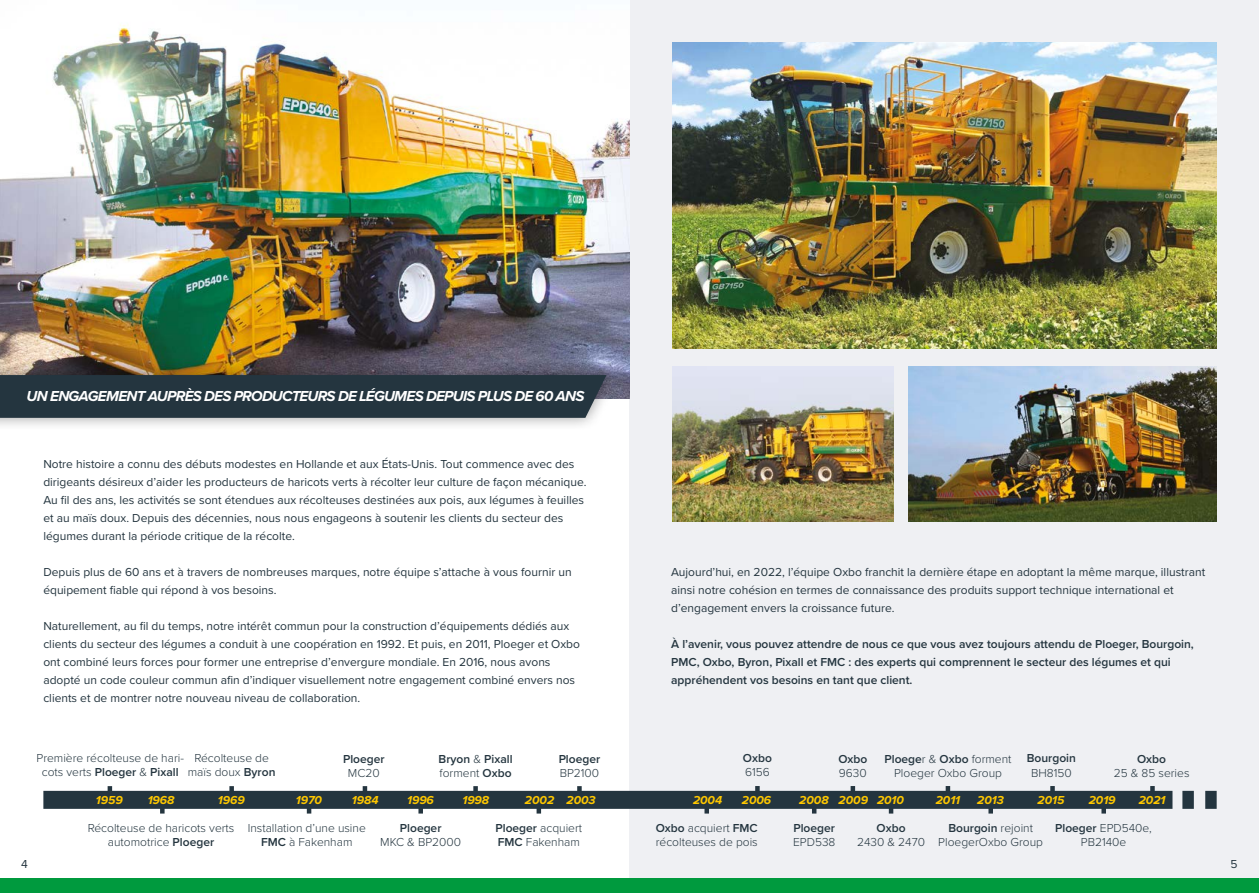
<style>
.page{position:relative;width:1259px;height:893px;background:#fff}
.page>*{position:absolute;margin:0;border:0;box-sizing:border-box;transform-origin:0 0}
.t1{font:italic 700 15px "Proxima Nova";letter-spacing:-.05em;color:#fff}
.t2{font:12px/18px "Proxima Nova";color:#24353f}
.t3{font:300 12px/14.4px "Proxima Nova";color:#24353f;text-align:center}
.t4{font:600 12px/18px "Proxima Nova";color:#24353f}
.t5{font:italic 700 12px "Proxima Nova";color:#fec700}
.s1{font-weight:600}
.s2{font-weight:300}
</style>
<div class="page">
<div style="left:629px;top:0;width:630px;height:889px;background:#eff0f3"></div>
<div style="left:0;top:879px;width:1259px;height:14px;background:#009a3e"></div>
<img style="left:0;top:24px;width:629px;height:374px">
<div style="left:43px;top:791px;width:1129px;height:18px;background:#24353f"></div>
<img style="left:672px;top:43px;width:544px;height:306px">
<img style="left:908px;top:367px;width:308px;height:154px">
<img style="left:672px;top:367px;width:221px;height:154px">
<div style="left:0;top:361px;width:619px;height:71px;background:#000;opacity:.4"></div>
<div style="left:0;top:375px;width:606px;height:43px;background:#24353f"></div>
<svg style="left:1182px;top:791px;width:34px;height:18px"></svg>
<hr style="left:108px;top:786px;width:4px;height:14px;background:#24353f">
<div style="left:229px;top:786px;width:5px;height:14px;background:#24353f"></div>
<hr style="left:307px;top:799px;width:4px;height:14px;background:#24353f">
<hr style="left:363px;top:786px;width:4px;height:14px;background:#24353f">
<div style="left:418px;top:799px;width:5px;height:14px;background:#24353f"></div>
<div style="left:536px;top:799px;width:5px;height:14px;background:#24353f"></div>
<div style="left:473px;top:786px;width:5px;height:14px;background:#24353f"></div>
<div style="left:577px;top:786px;width:5px;height:14px;background:#24353f"></div>
<div style="left:704px;top:799px;width:5px;height:14px;background:#24353f"></div>
<hr style="left:812px;top:799px;width:4px;height:14px;background:#24353f">
<hr style="left:889px;top:799px;width:4px;height:14px;background:#24353f">
<hr style="left:755px;top:786px;width:4px;height:14px;background:#24353f">
<div style="left:850px;top:786px;width:5px;height:14px;background:#24353f"></div>
<div style="left:945px;top:786px;width:5px;height:14px;background:#24353f"></div>
<hr style="left:1150px;top:786px;width:4px;height:14px;background:#24353f">
<div style="left:988px;top:799px;width:5px;height:14px;background:#24353f"></div>
<div style="left:1101px;top:799px;width:5px;height:14px;background:#24353f"></div>
<div style="left:160px;top:799px;width:5px;height:14px;background:#24353f"></div>
<hr style="left:1050px;top:786px;width:4px;height:14px;background:#24353f">
<p class="t1" style="left:27px;top:385px;width:559px">UN ENGAGEMENT AUPRÈS DES PRODUCTEURS DE LÉGUMES DEPUIS PLUS DE 60 ANS</p>
<p class="t2" style="left:43px;top:454px;width:544px">Notre histoire a connu des débuts modestes en Hollande et aux États-Unis. Tout commence avec des dirigeants désireux d’aider les producteurs de haricots verts à récolter leur culture de façon mécanique.<br>Au fil des ans, les activités se sont étendues aux récolteuses destinées aux pois, aux légumes à feuilles et au maïs doux. Depuis des décennies, nous nous engageons à soutenir les clients du secteur des légumes durant la période critique de la récolte.</p>
<p class="t2" style="left:43px;top:562px;width:530px">Depuis plus de 60 ans et à travers de nombreuses marques, notre équipe s’attache à vous fournir un équipement fiable qui répond à vos besoins.</p>
<p class="t2" style="left:43px;top:616px;width:538px">Naturellement, au fil du temps, notre intérêt commun pour la construction d’équipements dédiés aux clients du secteur des légumes a conduit à une coopération en 1992. Et puis, en 2011, Ploeger et Oxbo ont combiné leurs forces pour former une entreprise d’envergure mondiale. En 2016, nous avons adopté un code couleur commun afin d’indiquer visuellement notre engagement combiné envers nos clients et de montrer notre nouveau niveau de collaboration.</p>
<p class="t2" style="left:671px;top:562px;width:535px">Aujourd’hui, en 2022, l’équipe Oxbo franchit la dernière étape en adoptant la même marque, illustrant ainsi notre cohésion en termes de connaissance des produits support technique international et d’engagement envers la croissance future.</p>
<p class="t4" style="left:671px;top:635px;width:524px">À l’avenir, vous pouvez attendre de nous ce que vous avez toujours attendu de Ploeger, Bourgoin,<br>PMC, Oxbo, Byron, Pixall et FMC : des experts qui comprennent le secteur des légumes et qui appréhendent vos besoins en tant que client.</p>
<p class="t3" style="left:36px;top:750px;width:149px">Première récolteuse de hari&shy;cots verts <span class="s1">Ploeger</span> &amp; <span class="s1">Pixall</span></p>
<p class="t3" style="left:188px;top:750px;width:89px">Récolteuse de maïs doux <span class="s1">Byron</span></p>
<p class="t4" style="left:343px;top:749px;width:43px">Ploeger</p>
<p class="t3" style="left:348px;top:765px;width:33px">MC20</p>
<p class="t4" style="left:438px;top:751px;width:75px;line-height:14.4px">Bryon <span class="s2">&amp;</span> Pixall <span class="s2">forment</span> Oxbo</p>
<p class="t4" style="left:558px;top:749px;width:43px">Ploeger</p>
<p class="t3" style="left:560px;top:765px;width:41px">BP2100</p>
<p class="t4" style="left:743px;top:749px;width:30px">Oxbo</p>
<p class="t3" style="left:745px;top:764px;width:26px">6156</p>
<p class="t4" style="left:838px;top:749px;width:30px">Oxbo</p>
<p class="t3" style="left:839px;top:765px;width:29px">9630</p>
<p class="t3" style="left:884px;top:751px;width:129px"><span class="s1">Ploege</span>r &amp; <span class="s1">Oxbo</span> forment<br>Ploeger Oxbo Group</p>
<p class="t4" style="left:1026px;top:749px;width:51px">Bourgoin</p>
<p class="t3" style="left:1031px;top:765px;width:42px">BH8150</p>
<p class="t4" style="left:1137px;top:749px;width:30px">Oxbo</p>
<p class="t3" style="left:1113px;top:765px;width:77px">25 &amp; 85 series</p>
<p class="t2" style="left:21px;top:855px;width:8px">4</p>
<p class="t5" style="left:96px;top:791px;width:28px">1959</p>
<p class="t5" style="left:148px;top:791px;width:28px">1968</p>
<p class="t5" style="left:218px;top:791px;width:28px">1969</p>
<p class="t5" style="left:296px;top:791px;width:28px">1970</p>
<p class="t5" style="left:352px;top:791px;width:28px">1984</p>
<p class="t5" style="left:407px;top:791px;width:28px">1996</p>
<p class="t5" style="left:462px;top:791px;width:28px">1998</p>
<p class="t5" style="left:525px;top:791px;width:72px">2002 2003</p>
<p class="t5" style="left:693px;top:791px;width:31px">2004</p>
<p class="t5" style="left:742px;top:791px;width:31px">2006</p>
<p class="t5" style="left:799px;top:791px;width:106px">2008 2009 2010</p>
<p class="t5" style="left:935px;top:791px;width:26px">2011</p>
<p class="t5" style="left:1088px;top:791px;width:28px">2019</p>
<p class="t5" style="left:1138px;top:791px;width:28px">2021</p>
<p class="t3" style="left:938px;top:820px;width:106px"><span class="s1">Bourgoin</span> rejoint<br>PloegerOxbo Group</p>
<p class="t5" style="left:977px;top:791px;width:28px">2013</p>
<p class="t5" style="left:1037px;top:791px;width:28px">2015</p>
<p class="t3" style="left:88px;top:820px;width:148px">Récolteuse de haricots verts automotrice <span class="s1">Ploeger</span></p>
<p class="t4" style="left:876px;top:818px;width:30px">Oxbo</p>
<p class="t3" style="left:857px;top:834px;width:69px">2430 &amp; 2470</p>
<p class="t4" style="left:400px;top:818px;width:43px">Ploeger</p>
<p class="t3" style="left:380px;top:834px;width:82px">MKC &amp; BP2000</p>
<p class="t3" style="left:495px;top:820px;width:88px;text-align:left"><span class="s1">Ploeger</span> acquiert<br><span class="s1">FMC</span> Fakenham</p>
<p class="t4" style="left:793px;top:818px;width:43px">Ploeger</p>
<p class="t3" style="left:793px;top:834px;width:44px">EPD538</p>
<p class="t3" style="left:655px;top:820px;width:104px;text-align:left"><span class="s1">Oxbo</span> acquiert <span class="s1">FMC </span>récolteuses de pois</p>
<p class="t3" style="left:248px;top:820px;width:120px">Installation d’une usine<br><span class="s1">FMC</span> à Fakenham</p>
<p class="t3" style="left:1055px;top:820px;width:98px"><span class="s1">Ploeger</span> EPD540e,<br>PB2140e</p>
<p class="t2" style="left:1230px;top:855px;width:9px">5</p>
</div>
